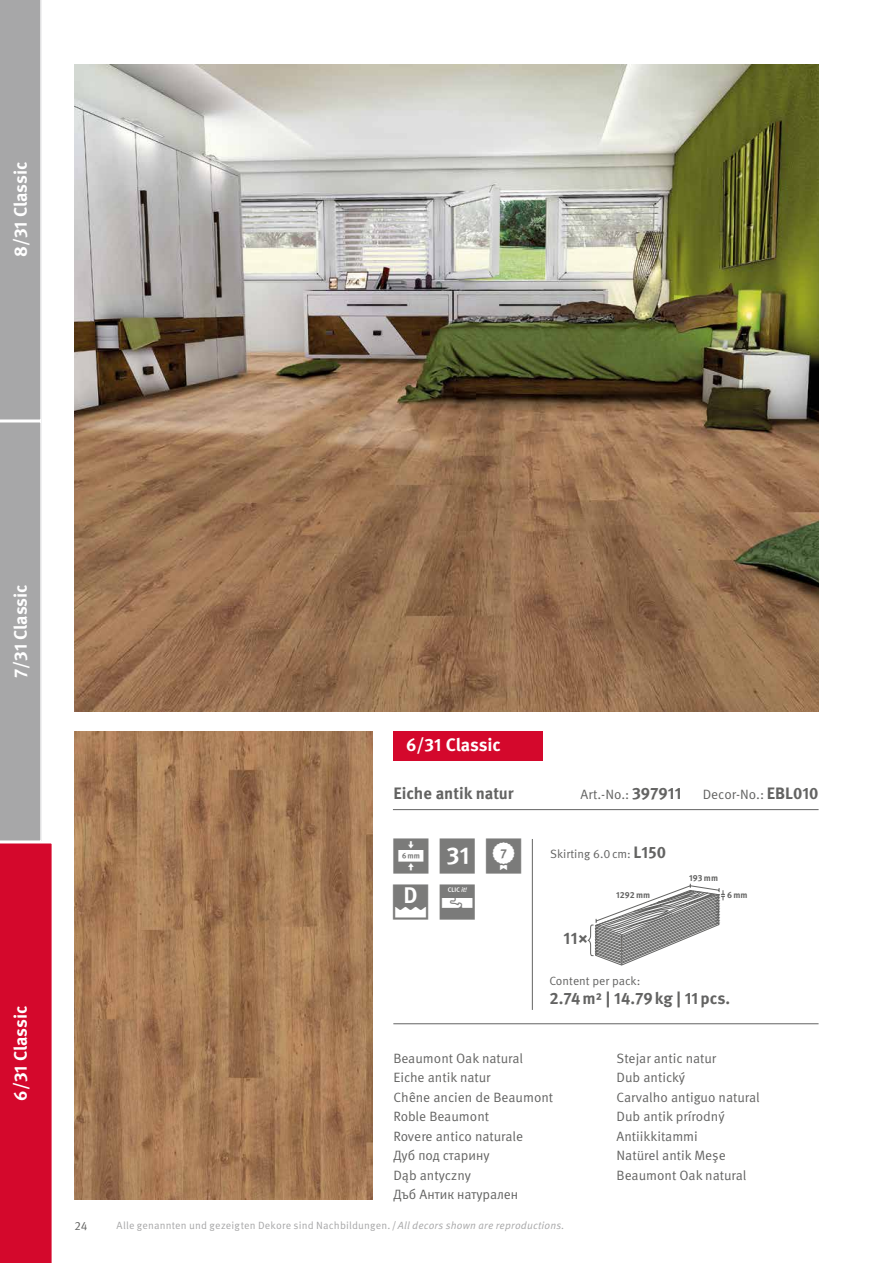
<style>
.page{position:relative;width:893px;height:1263px;background:#fff}
.page>*{position:absolute;margin:0;border:0;box-sizing:border-box;transform-origin:0 0}
.t1{font:35.1px "Icons ERP";color:#7b7b7a}
.t2{font:700 18px "Meta Pro";letter-spacing:-.01em;color:#fff}
.t3{font:700 16.8px "Meta Pro";color:#636362}
.t4{font:700 16.5px "Meta Pro";color:#636362}
.t5{font:13.5px/19.5px "Meta Pro";color:#636362}
.t6{font:12px "Meta Pro";color:#636362}
.t7{font:10.5px "Meta Pro";letter-spacing:.015em;color:#a7a7a8}
.t8{font:700 8.85px "Meta Pro";letter-spacing:-.005em;color:#636362}
.s1{font-weight:700;font-size:16.5px}
.s2{font-style:italic}
</style>
<div class="page">
<svg style="left:0;top:0;width:52px;height:1263px;background:#c27e8b"></svg>
<img style="left:74px;top:731px;width:298px;height:468px">
<div style="left:393px;top:731px;width:150px;height:29px;background:#d4082c"></div>
<img style="left:74px;top:64px;width:745px;height:648px">
<hr style="left:393px;top:1023px;width:426px;height:1px;background:#636362">
<hr style="left:393px;top:809px;width:426px;height:1px;background:#636362">
<hr style="left:532px;top:839px;width:1px;height:171px;background:#636362">
<svg style="left:588px;top:883px;width:137px;height:82px"></svg>
<h2 class="t2" style="left:7px;top:257px;width:97px;rotate:-90deg">8/31 Classic</h2>
<h2 class="t2" style="left:7px;top:678px;width:95px;rotate:-90deg">7/31 Classic</h2>
<h2 class="t2" style="left:7px;top:1100px;width:96px;rotate:-90deg">6/31 Classic</h2>
<p class="t6" style="left:74px;top:1218px;width:15px">24</p>
<h2 class="t2" style="left:406px;top:730px;width:96px">6/31 Classic</h2>
<p class="t4" style="left:393px;top:781px;width:122px">Eiche antik natur</p>
<p class="t5" style="left:581px;top:785px;width:103px">Art.-No.: <span class="s1">397911</span></p>
<p class="t5" style="left:703px;top:785px;width:117px">Decor-No.: <span class="s1">EBL010</span></p>
<h1 class="t1" style="left:393px;top:838px;width:129px">6 W k</h1>
<p class="t6" style="left:550px;top:847px;width:117px">Skirting 6.0cm: <span class="s1">L150</span></p>
<h1 class="t1" style="left:393px;top:885px;width:83px">D Q</h1>
<p class="t8" style="left:616px;top:888px;width:36px">1292 mm</p>
<p class="t3" style="left:564px;top:925px;width:26px">11×</p>
<p class="t8" style="left:689px;top:871px;width:30px">193 mm</p>
<p class="t8" style="left:727px;top:888px;width:22px">6 mm</p>
<p class="t6" style="left:549px;top:973px;width:92px">Content per pack:</p>
<p class="t4" style="left:549px;top:986px;width:182px">2.74m2 | 14.79kg | 11pcs.</p>
<p class="t5" style="left:393px;top:1048px;width:161px">Beaumont Oak natural<br>Eiche antik natur<br>Chêne ancien de Beaumont<br>Roble Beaumont<br>Rovere antico naturale<br>Дуб под старину<br>Dąb antyczny<br>Дъб Антик натурален</p>
<p class="t5" style="left:617px;top:1048px;width:145px">Stejar antic natur<br>Dub antický<br>Carvalho antiguo natural<br>Dub antik prírodný<br>Antiikkitammi<br>Natürel antik Meşe<br>Beaumont Oak natural</p>
<p class="t7" style="left:117px;top:1218px;width:449px">Alle genannten und gezeigten Dekore sind Nachbildungen./<span class="s2">All decors shown are reproductions.</span></p>
</div>
